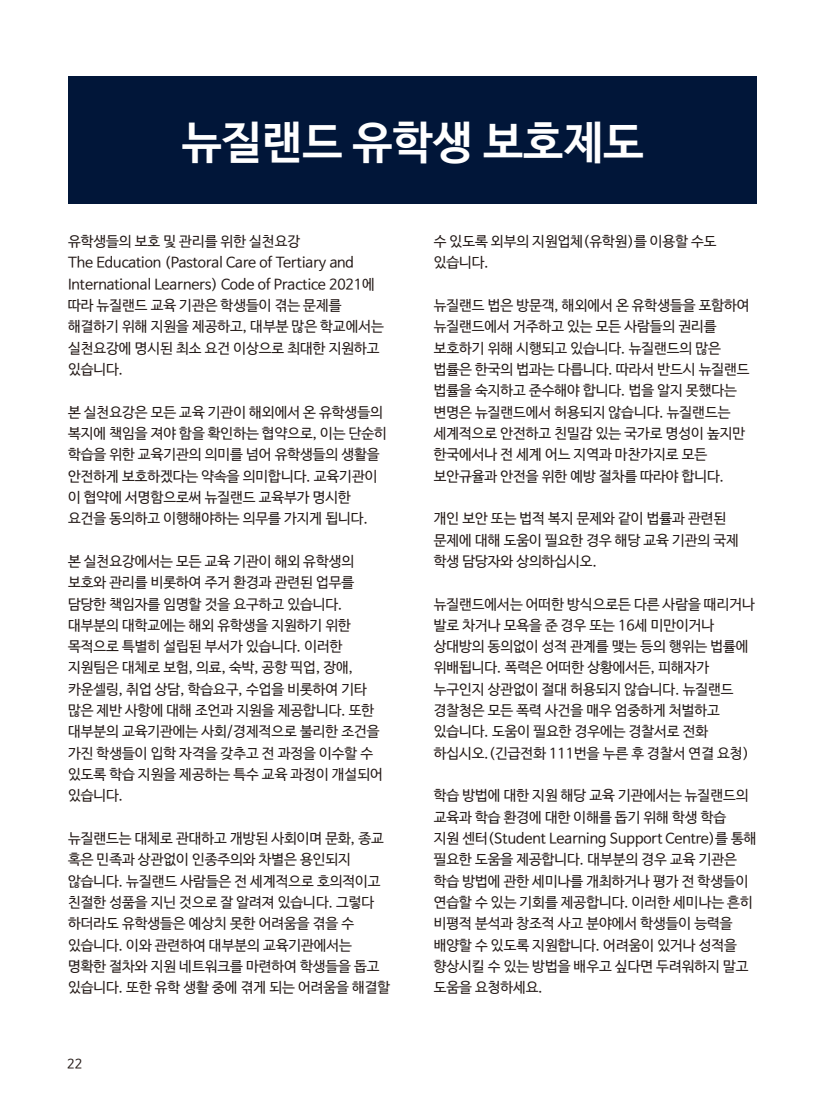
<style>
.page{position:relative;width:825px;height:1119px;background:#fff}
.page>*{position:absolute;margin:0;border:0;box-sizing:border-box;transform-origin:0 0}
.t1{font:700 45px "Nanum Barun Gothic";color:#fff}
.t2{font:14.25px/21.3px "Nanum Barun Gothic";color:#231916}
.t3{font:12.75px "Nanum Barun Gothic";color:#231916}
</style>
<div class="page">
<div style="left:68px;top:77px;width:689px;height:127px;background:#011639"></div>
<h1 class="t1" style="left:182px;top:119px;width:463px">뉴질랜드 유학생 보호제도</h1>
<p class="t2" style="left:68px;top:231px;width:234px">유학생들의 보호 및 관리를 위한 실천요강</p>
<p class="t2" style="left:434px;top:231px;width:284px">수 있도록 외부의 지원업체(유학원)를 이용할 수도</p>
<p class="t2" style="left:68px;top:253px;width:287px">The Education (Pastoral Care of Tertiary and</p>
<p class="t2" style="left:434px;top:253px;width:57px">있습니다.</p>
<p class="t2" style="left:68px;top:274px;width:308px">International Learners) Code of Practice 2021에 따라 뉴질랜드 교육 기관은 학생들이 겪는 문제를</p>
<p class="t2" style="left:434px;top:295px;width:317px">뉴질랜드 법은 방문객, 해외에서 온 유학생들을 포함하여</p>
<p class="t2" style="left:68px;top:317px;width:317px">해결하기 위해 지원을 제공하고, 대부분 많은 학교에서는</p>
<p class="t2" style="left:434px;top:317px;width:284px">뉴질랜드에서 거주하고 있는 모든 사람들의 권리를</p>
<p class="t2" style="left:68px;top:338px;width:313px">실천요강에 명시된 최소 요건 이상으로 최대한 지원하고</p>
<p class="t2" style="left:434px;top:338px;width:289px">보호하기 위해 시행되고 있습니다. 뉴질랜드의 많은</p>
<p class="t2" style="left:68px;top:359px;width:57px">있습니다.</p>
<p class="t2" style="left:434px;top:359px;width:317px">법률은 한국의 법과는 다릅니다. 따라서 반드시 뉴질랜드 법률을 숙지하고 준수해야 합니다. 법을 알지 못했다는</p>
<p class="t2" style="left:68px;top:402px;width:316px">본 실천요강은 모든 교육 기관이 해외에서 온 유학생들의</p>
<p class="t2" style="left:434px;top:402px;width:298px">변명은 뉴질랜드에서 허용되지 않습니다. 뉴질랜드는</p>
<p class="t2" style="left:68px;top:423px;width:320px">복지에 책임을 져야 함을 확인하는 협약으로, 이는 단순히</p>
<p class="t2" style="left:434px;top:423px;width:313px">세계적으로 안전하고 친밀감 있는 국가로 명성이 높지만</p>
<p class="t2" style="left:68px;top:444px;width:313px">학습을 위한 교육기관의 의미를 넘어 유학생들의 생활을</p>
<p class="t2" style="left:434px;top:444px;width:275px">한국에서나 전 세계 어느 지역과 마찬가지로 모든</p>
<p class="t2" style="left:68px;top:466px;width:311px">안전하게 보호하겠다는 약속을 의미합니다. 교육기관이</p>
<p class="t2" style="left:434px;top:466px;width:292px">보안규율과 안전을 위한 예방 절차를 따라야 합니다.</p>
<p class="t2" style="left:68px;top:487px;width:301px">이 협약에 서명함으로써 뉴질랜드 교육부가 명시한 요건을 동의하고 이행해야하는 의무를 가지게 됩니다.</p>
<p class="t2" style="left:434px;top:508px;width:307px">개인 보안 또는 법적 복지 문제와 같이 법률과 관련된 문제에 대해 도움이 필요한 경우 해당 교육 기관의 국제</p>
<p class="t2" style="left:68px;top:551px;width:288px">본 실천요강에서는 모든 교육 기관이 해외 유학생의</p>
<p class="t2" style="left:434px;top:551px;width:165px">학생 담당자와 상의하십시오.</p>
<p class="t2" style="left:68px;top:572px;width:288px">보호와 관리를 비롯하여 주거 환경과 관련된 업무를 담당한 책임자를 임명할 것을 요구하고 있습니다.</p>
<p class="t2" style="left:434px;top:594px;width:323px">뉴질랜드에서는 어떠한 방식으로든 다른 사람을 때리거나</p>
<p class="t2" style="left:68px;top:615px;width:284px">대부분의 대학교에는 해외 유학생을 지원하기 위한</p>
<p class="t2" style="left:434px;top:615px;width:282px">발로 차거나 모욕을 준 경우 또는 16세 미만이거나</p>
<p class="t2" style="left:68px;top:636px;width:276px">목적으로 특별히 설립된 부서가 있습니다. 이러한</p>
<p class="t2" style="left:434px;top:636px;width:316px">상대방의 동의없이 성적 관계를 맺는 등의 행위는 법률에</p>
<p class="t2" style="left:68px;top:657px;width:287px">지원팀은 대체로 보험, 의료, 숙박, 공항 픽업, 장애,</p>
<p class="t2" style="left:434px;top:657px;width:277px">위배됩니다. 폭력은 어떠한 상황에서든, 피해자가</p>
<p class="t2" style="left:68px;top:679px;width:300px">카운셀링, 취업 상담, 학습요구, 수업을 비롯하여 기타</p>
<p class="t2" style="left:434px;top:679px;width:301px">누구인지 상관없이 절대 허용되지 않습니다. 뉴질랜드</p>
<p class="t2" style="left:68px;top:700px;width:308px">많은 제반 사항에 대해 조언과 지원을 제공합니다. 또한</p>
<p class="t2" style="left:434px;top:700px;width:288px">경찰청은 모든 폭력 사건을 매우 엄중하게 처벌하고</p>
<p class="t2" style="left:68px;top:721px;width:313px">대부분의 교육기관에는 사회/경제적으로 불리한 조건을</p>
<p class="t2" style="left:434px;top:721px;width:276px">있습니다. 도움이 필요한 경우에는 경찰서로 전화</p>
<p class="t2" style="left:68px;top:743px;width:307px">가진 학생들이 입학 자격을 갖추고 전 과정을 이수할 수</p>
<p class="t2" style="left:434px;top:743px;width:317px">하십시오.(긴급전화 111번을 누른 후 경찰서 연결 요청)</p>
<p class="t2" style="left:68px;top:764px;width:316px">있도록 학습 지원을 제공하는 특수 교육 과정이 개설되어 있습니다.</p>
<p class="t2" style="left:434px;top:785px;width:316px">학습 방법에 대한 지원 해당 교육 기관에서는 뉴질랜드의 교육과 학습 환경에 대한 이해를 돕기 위해 학생 학습</p>
<p class="t2" style="left:68px;top:828px;width:317px">뉴질랜드는 대체로 관대하고 개방된 사회이며 문화, 종교</p>
<p class="t2" style="left:434px;top:828px;width:324px">지원 센터(Student Learning Support Centre)를 통해</p>
<p class="t2" style="left:68px;top:849px;width:284px">혹은 민족과 상관없이 인종주의와 차별은 용인되지</p>
<p class="t2" style="left:434px;top:849px;width:305px">필요한 도움을 제공합니다. 대부분의 경우 교육 기관은</p>
<p class="t2" style="left:68px;top:870px;width:314px">않습니다. 뉴질랜드 사람들은 전 세계적으로 호의적이고</p>
<p class="t2" style="left:434px;top:870px;width:316px">학습 방법에 관한 세미나를 개최하거나 평가 전 학생들이</p>
<p class="t2" style="left:68px;top:892px;width:308px">친절한 성품을 지닌 것으로 잘 알려져 있습니다. 그렇다</p>
<p class="t2" style="left:434px;top:892px;width:320px">연습할 수 있는 기회를 제공합니다. 이러한 세미나는 흔히</p>
<p class="t2" style="left:68px;top:913px;width:288px">하더라도 유학생들은 예상치 못한 어려움을 겪을 수</p>
<p class="t2" style="left:434px;top:913px;width:300px">비평적 분석과 창조적 사고 분야에서 학생들이 능력을</p>
<p class="t2" style="left:68px;top:934px;width:285px">있습니다. 이와 관련하여 대부분의 교육기관에서는</p>
<p class="t2" style="left:434px;top:934px;width:305px">배양할 수 있도록 지원합니다. 어려움이 있거나 성적을</p>
<p class="t2" style="left:68px;top:956px;width:313px">명확한 절차와 지원 네트워크를 마련하여 학생들을 돕고</p>
<p class="t2" style="left:434px;top:956px;width:316px">향상시킬 수 있는 방법을 배우고 싶다면 두려워하지 말고</p>
<p class="t2" style="left:68px;top:977px;width:324px">있습니다. 또한 유학 생활 중에 겪게 되는 어려움을 해결할</p>
<p class="t2" style="left:434px;top:977px;width:111px">도움을 요청하세요.</p>
<p class="t3" style="left:67px;top:1057px;width:16px">22</p>
</div>
